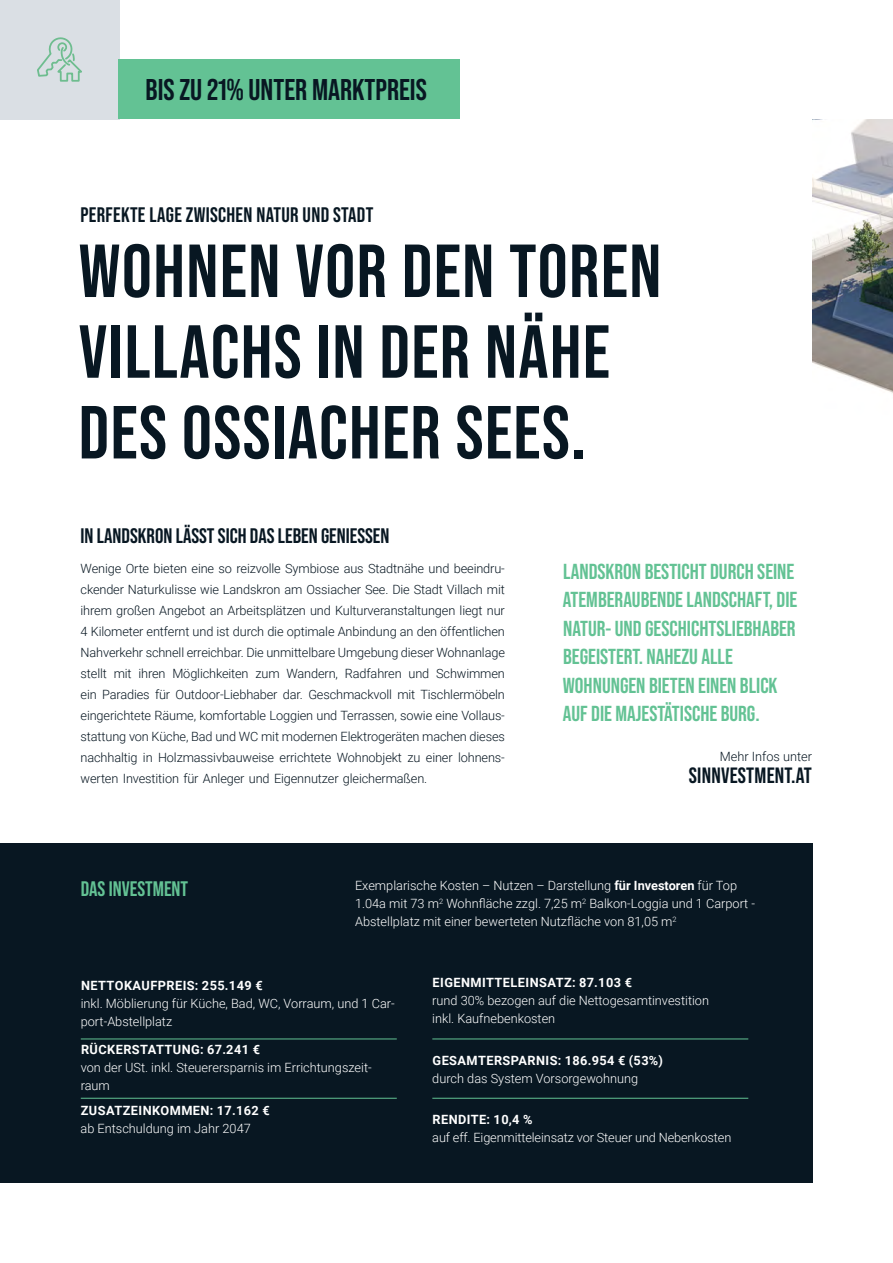
<style>
.page{position:relative;width:893px;height:1263px;background:#fff}
.page>*{position:absolute;margin:0;border:0;box-sizing:border-box;transform-origin:0 0}
.Einf__Abs{font:700 75px/80.7px "Bebas Neue Pro";letter-spacing:.02em;color:#081722}
.t1{font:700 30px "Bebas Neue Pro";color:#081722}
.t2{font:700 22.05px "Bebas Neue Pro";letter-spacing:.01em;color:#081722}
.t3{font:700 21.75px/28.5px "Bebas Neue Pro";color:#63c294}
.t4{font:700 21px "Bebas Neue Pro";color:#081722}
.t5{font:700 21px "Bebas Neue Pro";color:#63c294}
.t6{font:300 12.75px/21px "Roboto";letter-spacing:-.01em;color:#081722;text-align:justify}
.t7{font:300 12.75px/18px "Roboto";color:#fff}
.t8{font:700 12.75px/18px "Roboto";letter-spacing:.035em;color:#fff}
.s1{font-weight:700}
.s2{font-weight:300}
</style>
<div class="page">
<div style="left:0;top:0;width:119px;height:119px;background:#dadfe4"></div>
<img style="left:812px;top:119px;width:81px;height:274px">
<div style="left:0;top:843px;width:812px;height:339px;background:#081722"></div>
<div style="left:118px;top:60px;width:342px;height:59px;background:#63c294"></div>
<hr style="left:81px;top:1038px;width:316px;height:1px;background:#63c294">
<hr style="left:432px;top:1038px;width:316px;height:1px;background:#63c294">
<hr style="left:81px;top:1098px;width:316px;height:1px;background:#63c294">
<hr style="left:432px;top:1098px;width:316px;height:1px;background:#63c294">
<svg style="left:37px;top:37px;width:45px;height:45px"></svg>
<p class="t1" style="left:146px;top:73px;width:283px">BIS ZU 21% UNTER MARKTPREIS</p>
<p class="t4" style="left:81px;top:203px;width:294px">PERFEKTE LAGE ZWISCHEN NATUR UND STADT</p>
<p class="Einf__Abs" style="left:79px;top:230px;width:584px">WOHNEN VOR DEN TOREN<br>VILLACHS IN DER NÄHE<br>DES OSSIACHER SEES.</p>
<p class="t4" style="left:81px;top:524px;width:310px">IN LANDSKRON LÄSST SICH DAS LEBEN GENIESSEN</p>
<p class="t6" style="left:81px;top:557px;width:426px">Wenige Orte bieten eine so reizvolle Symbiose aus Stadtnähe und beeindru&shy;ckender Naturkulisse wie Landskron am Ossiacher See. Die Stadt Villach mit ihrem großen Angebot an Arbeitsplätzen und Kulturveranstaltungen liegt nur 4 Kilometer entfernt und ist durch die optimale Anbindung an den öffentlichen Nahverkehr schnell erreichbar. Die unmittelbare Umgebung dieser Wohnanlage stellt mit ihren Möglichkeiten zum Wandern, Radfahren und Schwimmen ein Paradies für Outdoor-Liebhaber dar. Geschmackvoll mit Tischlermöbeln eingerichtete Räume, komfortable Loggien und Terrassen, sowie eine Vollaus&shy;stattung von Küche, Bad und WC mit modernen Elektrogeräten machen dieses nachhaltig in Holzmassivbauweise errichtete Wohnobjekt zu einer lohnens&shy;werten Investition für Anleger und Eigennutzer gleichermaßen.</p>
<p class="t3" style="left:563px;top:557px;width:236px">LANDSKRON BESTICHT DURCH SEINE<br>ATEMBERAUBENDE LANDSCHAFT, DIE<br>NATUR- UND GESCHICHTSLIEBHABER<br>BEGEISTERT. NAHEZU ALLE<br>WOHNUNGEN BIETEN EINEN BLICK<br>AUF DIE MAJESTÄTISCHE BURG.</p>
<p class="t6" style="left:720px;top:745px;width:94px">Mehr Infos unter</p>
<p class="t2" style="left:689px;top:762px;width:125px">SINNVESTMENT.AT</p>
<p class="t5" style="left:81px;top:877px;width:109px">DAS INVESTMENT</p>
<p class="t7" style="left:355px;top:876px;width:402px">Exemplarische Kosten – Nutzen – Darstellung <span class="s1">für Investoren</span> für Top<br>1.04a mit 73 m<sup>2</sup> Wohnfläche zzgl. 7,25 m<sup>2</sup> Balkon-Loggia und 1 Carport -<br>Abstellplatz mit einer bewerteten Nutzfläche von 81,05 m<sup>2</sup></p>
<p class="t7" style="left:81px;top:976px;width:315px"><span class="s1">NETTOKAUFPREIS: 255.149 €<br></span>inkl. Möblierung für Küche, Bad, WC, Vorraum, und 1 Car&shy;port-Abstellplatz</p>
<p class="t7" style="left:432px;top:973px;width:278px"><span class="s1">EIGENMITTELEINSATZ: 87.103 €<br></span>rund 30% bezogen auf die Nettogesamtinvestition inkl. Kaufnebenkosten</p>
<p class="t7" style="left:81px;top:1040px;width:292px"><span class="s1">RÜCKERSTATTUNG: 67.241 €<br></span>von der USt. inkl. Steuerersparnis im Errichtungszeit&shy;raum</p>
<p class="t7" style="left:432px;top:1110px;width:301px"><span class="s1">RENDITE: 10,4 %<br></span>auf eff. Eigenmitteleinsatz vor Steuer und Nebenkosten</p>
<p class="t8" style="left:432px;top:1051px;width:232px">GESAMTERSPARNIS: 186.954 € (53%) <span class="s2">durch das System Vorsorgewohnung</span></p>
<p class="t7" style="left:81px;top:1101px;width:191px"><span class="s1">ZUSATZEINKOMMEN: 17.162 € </span>ab Entschuldung im Jahr 2047</p>
</div>
